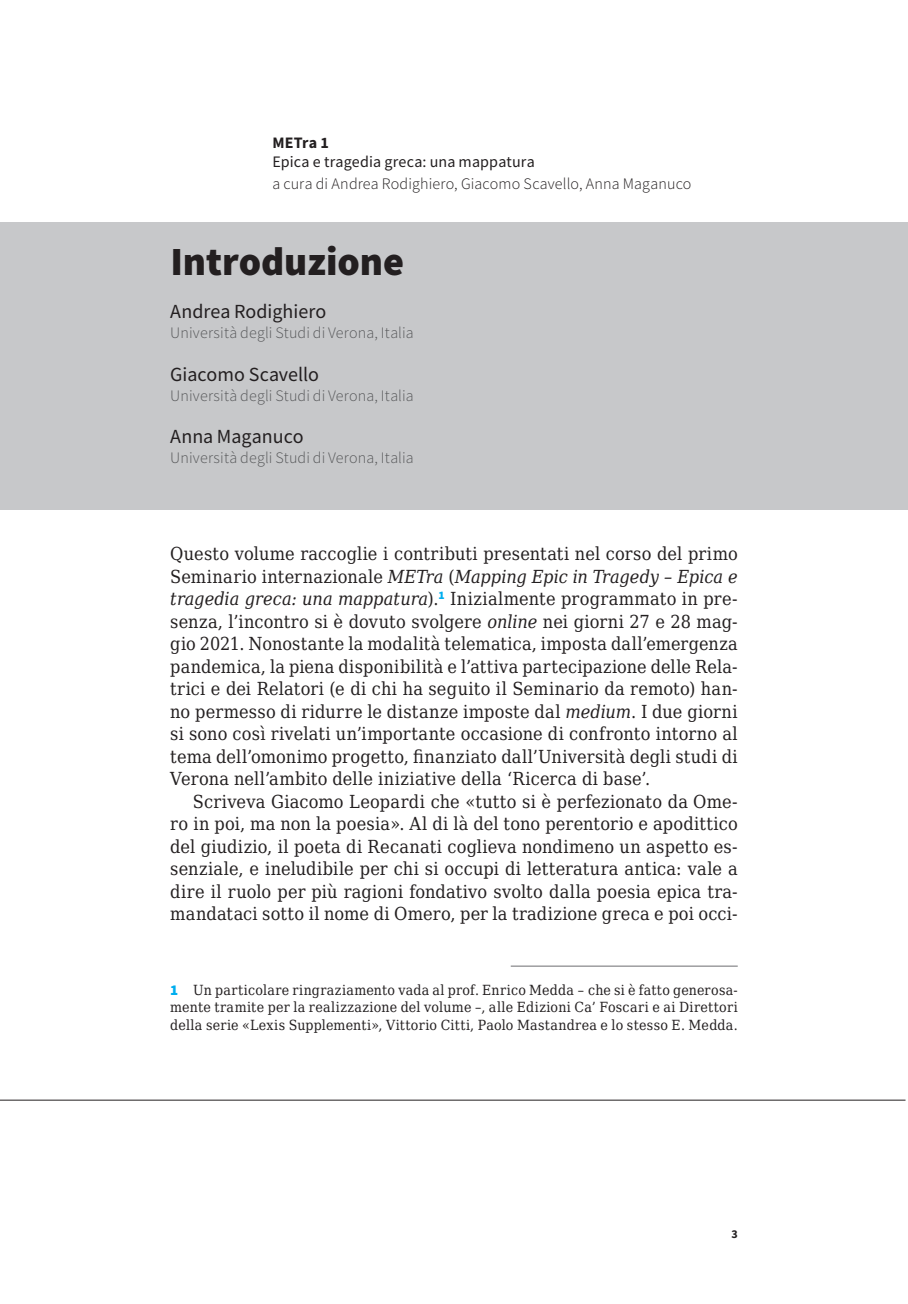
<style>
.page{position:relative;width:908px;height:1304px;background:#fff}
.page>*{position:absolute;margin:0;border:0;box-sizing:border-box;transform-origin:0 0}
.t1{font:900 40px "Source Sans Pro";color:#231f20}
.t2{font:20px "Source Sans Pro";color:#231f20}
.t3{font:18px/22.4px "DejaVu Serif Condensed";letter-spacing:.015em;color:#231f20;text-align:justify}
.t4{font:300 16px "Source Sans Pro";letter-spacing:.01em;color:#57585a}
.t5{font:300 16px "Source Sans Pro";letter-spacing:.01em;color:#231f20}
.t6{font:16px "Source Sans Pro";letter-spacing:.01em;color:#231f20}
.t7{font:700 16px "Source Sans Pro";letter-spacing:.02em;color:#231f20}
.t8{font:14px/17.6px "DejaVu Serif Condensed";letter-spacing:.02em;color:#231f20;text-align:justify}
.t9{font:700 12px "Source Sans Pro";color:#231f20}
.s1{font-style:italic}
.s2{font-family:"Source Sans Pro";font-weight:900;font-size:15px;color:#00aeef}
</style>
<div class="page">
<hr style="left:0;top:1100px;width:905px;height:1px;background:#231f20">
<div style="left:0;top:223px;width:907px;height:287px;background:#c7c8ca"></div>
<hr style="left:510px;top:966px;width:227px;height:1px;background:#6c6d70">
<p class="t7" style="left:272px;top:132px;width:58px">METra 1</p>
<p class="t6" style="left:272px;top:152px;width:264px">Epica e tragedia greca: una mappatura</p>
<p class="t5" style="left:272px;top:174px;width:420px">a cura di Andrea Rodighiero, Giacomo Scavello, Anna Maganuco</p>
<h1 class="t1" style="left:170px;top:234px;width:235px">Introduzione</h1>
<p class="t2" style="left:170px;top:299px;width:158px">Andrea Rodighiero</p>
<p class="t4" style="left:170px;top:323px;width:245px">Università degli Studi di Verona, Italia</p>
<p class="t2" style="left:170px;top:361px;width:150px">Giacomo Scavello</p>
<p class="t4" style="left:170px;top:385px;width:245px">Università degli Studi di Verona, Italia</p>
<p class="t2" style="left:170px;top:424px;width:135px">Anna Maganuco</p>
<p class="t4" style="left:170px;top:448px;width:245px">Università degli Studi di Verona, Italia</p>
<p class="t3" style="left:170px;top:542px;width:568px">Questo volume raccoglie i contributi presentati nel corso del primo Seminario internazionale <span class="s1">METra</span> (<span class="s1">Mapping Epic in Tragedy – Epica e tragedia greca: una mappatura</span>).<sup>1</sup> Inizialmente programmato in pre&shy;senza, l’incontro si è dovuto svolgere <span class="s1">online</span> nei giorni 27 e 28 mag&shy;gio 2021. Nonostante la modalità telematica, imposta dall’emergenza pandemica, la piena disponibilità e l’attiva partecipazione delle Rela&shy;trici e dei Relatori (e di chi ha seguito il Seminario da remoto) han&shy;no permesso di ridurre le distanze imposte dal <span class="s1">medium</span>. I due giorni si sono così rivelati un’importante occasione di confronto intorno al tema dell’omonimo progetto, finanziato dall’Università degli studi di Verona nell’ambito delle iniziative della ‘Ricerca di base’.</p>
<p class="t3" style="left:170px;top:790px;width:568px;text-indent:23px">Scriveva Giacomo Leopardi che «tutto si è perfezionato da Ome&shy;ro in poi, ma non la poesia». Al di là del tono perentorio e apodittico del giudizio, il poeta di Recanati coglieva nondimeno un aspetto es&shy;senziale, e ineludibile per chi si occupi di letteratura antica: vale a dire il ruolo per più ragioni fondativo svolto dalla poesia epica tra&shy;mandataci sotto il nome di Omero, per la tradizione greca e poi occi-</p>
<p class="t8" style="left:170px;top:981px;width:568px"><span class="s2">1</span> Un particolare ringraziamento vada al prof. Enrico Medda – che si è fatto generosa&shy;mente tramite per la realizzazione del volume –, alle Edizioni Ca’ Foscari e ai Direttori della serie «Lexis Supplementi», Vittorio Citti, Paolo Mastandrea e lo stesso E. Medda.</p>
<p class="t9" style="left:731px;top:1226px;width:8px">3</p>
</div>
